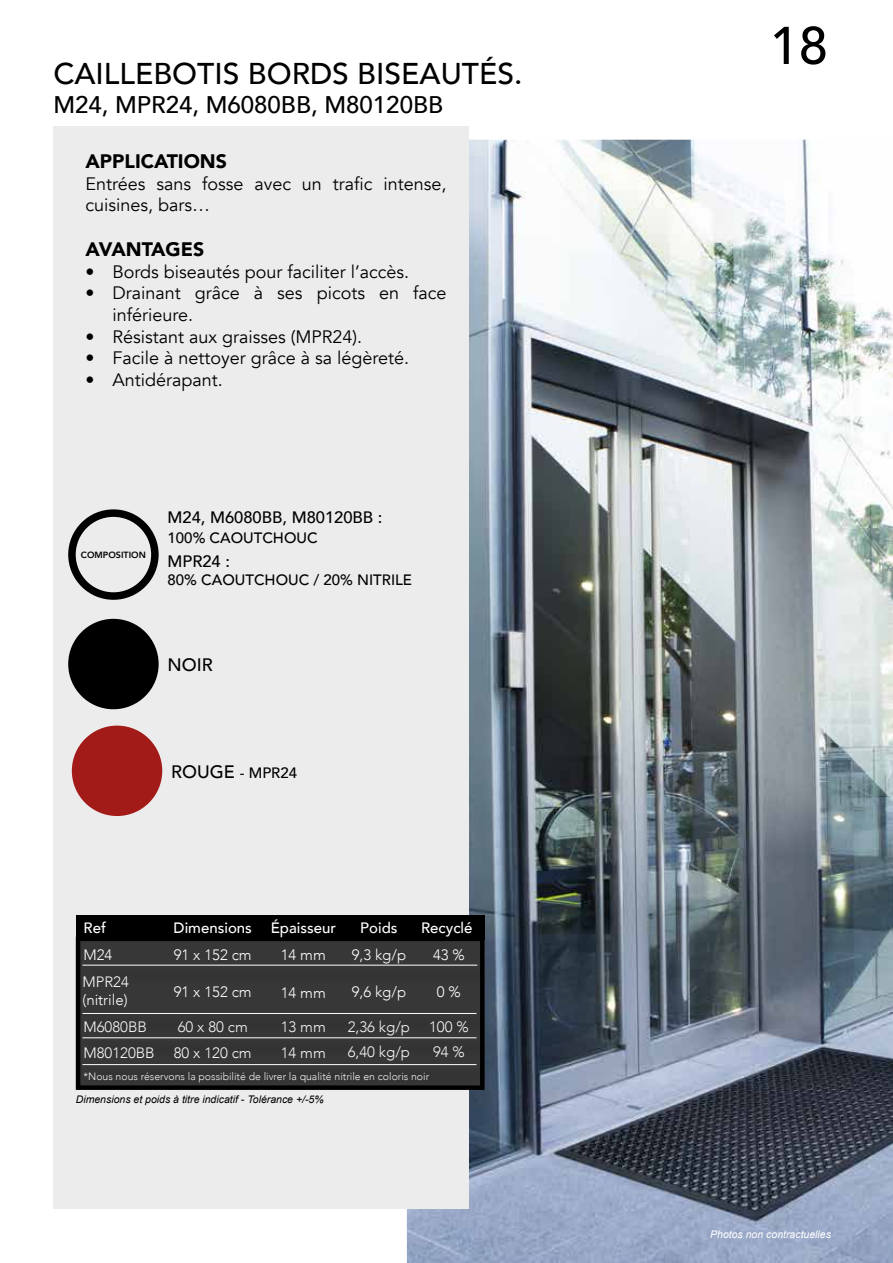
<style>
.page{position:relative;width:893px;height:1263px;background:#fff}
.page>*{position:absolute;margin:0;border:0;box-sizing:border-box;transform-origin:0 0}
.t1{font:500 52.5px "Avenir";color:#000}
.t2{font:500 30px "Avenir";color:#000}
.t3{font:500 24px "Avenir";color:#000}
.t4{font:900 19.5px "Avenir";color:#000}
.t5{font:18px/21.6px "Avenir";color:#000}
.t6{font:500 18px "Avenir";color:#000}
.t7{font:500 16.5px "Avenir";color:#000}
.t8{font:300 15px/26px "Avenir";color:#fff}
.t9{font:500 15px "Avenir";color:#000}
.t10{font:500 15px "Avenir";color:#fff}
.t11{font:300 10.5px "Avenir";color:#fff}
.t12{font:italic 10.5px "Arial";color:#000}
.t13{font:italic 10.5px "Arial";color:#fff}
.t14{font:800 9px "Avenir";color:#000}
.s1{font-size:18px}
</style>
<div class="page">
<img style="left:407px;top:140px;width:486px;height:1123px">
<div style="left:53px;top:127px;width:416px;height:1082px;background:#ececec"></div>
<div style="left:76px;top:915px;width:409px;height:24px;background:#000"></div>
<div style="left:78px;top:939px;width:404px;height:149px;background:#373737"></div>
<div style="left:76px;top:936px;width:409px;height:154px;border:4px solid #000"></div>
<div style="left:86px;top:967px;width:408px;height:17px;background:#343434"></div>
<hr style="left:82px;top:965px;width:395px;height:1px;background:#fff">
<div style="left:86px;top:1015px;width:408px;height:18px;background:#353535"></div>
<hr style="left:82px;top:1013px;width:394px;height:1px;background:#fff">
<div style="left:86px;top:1040px;width:408px;height:17px;background:#343434"></div>
<hr style="left:82px;top:1037px;width:394px;height:1px;background:#fff">
<div style="left:86px;top:1067px;width:408px;height:17px;background:#343434"></div>
<hr style="left:82px;top:1064px;width:394px;height:1px;background:#fff">
<div style="left:72px;top:623px;width:83px;height:82px;background:#000;border-radius:50%"></div>
<div style="left:68px;top:619px;width:91px;height:90px;border:8px solid #000;border-radius:50%"></div>
<div style="left:76px;top:729px;width:82px;height:83px;background:#a31b18;border-radius:50%"></div>
<div style="left:72px;top:726px;width:90px;height:90px;border:8px solid #a31b18;border-radius:50%"></div>
<div style="left:68px;top:509px;width:91px;height:91px;border:8px solid #000;border-radius:50%"></div>
<h2 class="t2" style="left:53px;top:48px;width:470px">CAILLEBOTIS BORDS BISEAUTÉS.</h2>
<h3 class="t3" style="left:53px;top:84px;width:391px">M24, MPR24, M6080BB, M80120BB</h3>
<p class="t4" style="left:86px;top:144px;width:143px">APPLICATIONS</p>
<p class="t5" style="left:86px;top:173px;width:362px">Entrées sans fosse avec un trafic intense, cuisines, bars…</p>
<p class="t4" style="left:86px;top:233px;width:120px">AVANTAGES</p>
<p class="t5" style="left:86px;top:261px;width:325px">• Bords biseautés pour faciliter l’accès.</p>
<p class="t5" style="left:113px;top:283px;width:335px;text-indent:-27px">• Drainant grâce à ses picots en face inférieure.</p>
<p class="t5" style="left:86px;top:326px;width:278px">• Résistant aux graisses (MPR24).</p>
<p class="t5" style="left:86px;top:347px;width:325px">• Facile à nettoyer grâce à sa légèreté.</p>
<p class="t5" style="left:86px;top:369px;width:139px">• Antidérapant.</p>
<p class="t14" style="left:81px;top:547px;width:66px">COMPOSITION</p>
<p class="t7" style="left:168px;top:503px;width:216px">M24, M6080BB, M80120BB :</p>
<p class="t9" style="left:168px;top:525px;width:152px">100% CAOUTCHOUC</p>
<p class="t7" style="left:168px;top:547px;width:64px">MPR24 :</p>
<p class="t9" style="left:168px;top:567px;width:246px">80% CAOUTCHOUC / 20% NITRILE</p>
<p class="t6" style="left:168px;top:649px;width:47px">NOIR</p>
<p class="t9" style="left:171px;top:759px;width:127px"><span class="s1">ROUGE</span> - MPR24</p>
<p class="t10" style="left:84px;top:914px;width:24px">Ref</p>
<p class="t10" style="left:174px;top:915px;width:80px">Dimensions</p>
<p class="t10" style="left:271px;top:915px;width:67px">Épaisseur</p>
<p class="t10" style="left:360px;top:915px;width:39px">Poids</p>
<p class="t10" style="left:421px;top:915px;width:53px">Recyclé</p>
<p class="t8" style="left:82px;top:941px;width:48px;line-height:27px">M24<br>MPR24</p>
<p class="t8" style="left:82px;top:985px;width:66px;line-height:27.6px">(nitrile)<br>M6080BB</p>
<p class="t8" style="left:84px;top:1040px;width:73px">M80120BB</p>
<p class="t11" style="left:84px;top:1070px;width:347px">*Nous nous réservons la possibilité de livrer la qualité nitrile en coloris noir</p>
<p class="t8" style="left:352px;top:941px;width:56px">9,3 kg/p</p>
<p class="t8" style="left:433px;top:941px;width:33px">43 %</p>
<p class="t8" style="left:352px;top:979px;width:56px">9,6 kg/p</p>
<p class="t8" style="left:437px;top:979px;width:25px">0 %</p>
<p class="t8" style="left:348px;top:1014px;width:64px">2,36 kg/p</p>
<p class="t8" style="left:429px;top:1014px;width:41px">100 %</p>
<p class="t8" style="left:348px;top:1038px;width:64px">6,40 kg/p</p>
<p class="t8" style="left:433px;top:1038px;width:33px">94 %</p>
<p class="t8" style="left:174px;top:941px;width:79px">91 x 152 cm</p>
<p class="t8" style="left:174px;top:979px;width:79px">91 x 152 cm</p>
<p class="t8" style="left:174px;top:1014px;width:79px">60 x 80 cm<br>80 x 120 cm</p>
<p class="t8" style="left:281px;top:941px;width:47px">14 mm</p>
<p class="t8" style="left:281px;top:980px;width:47px">14 mm</p>
<p class="t8" style="left:281px;top:1014px;width:47px">13 mm<br>14 mm</p>
<p class="t12" style="left:76px;top:1092px;width:249px">Dimensions et poids à titre indicatif - Tolérance +/-5%</p>
<h1 class="t1" style="left:769px;top:0;width:60px">18</h1>
<p class="t13" style="left:710px;top:1227px;width:122px">Photos non contractuelles</p>
</div>
